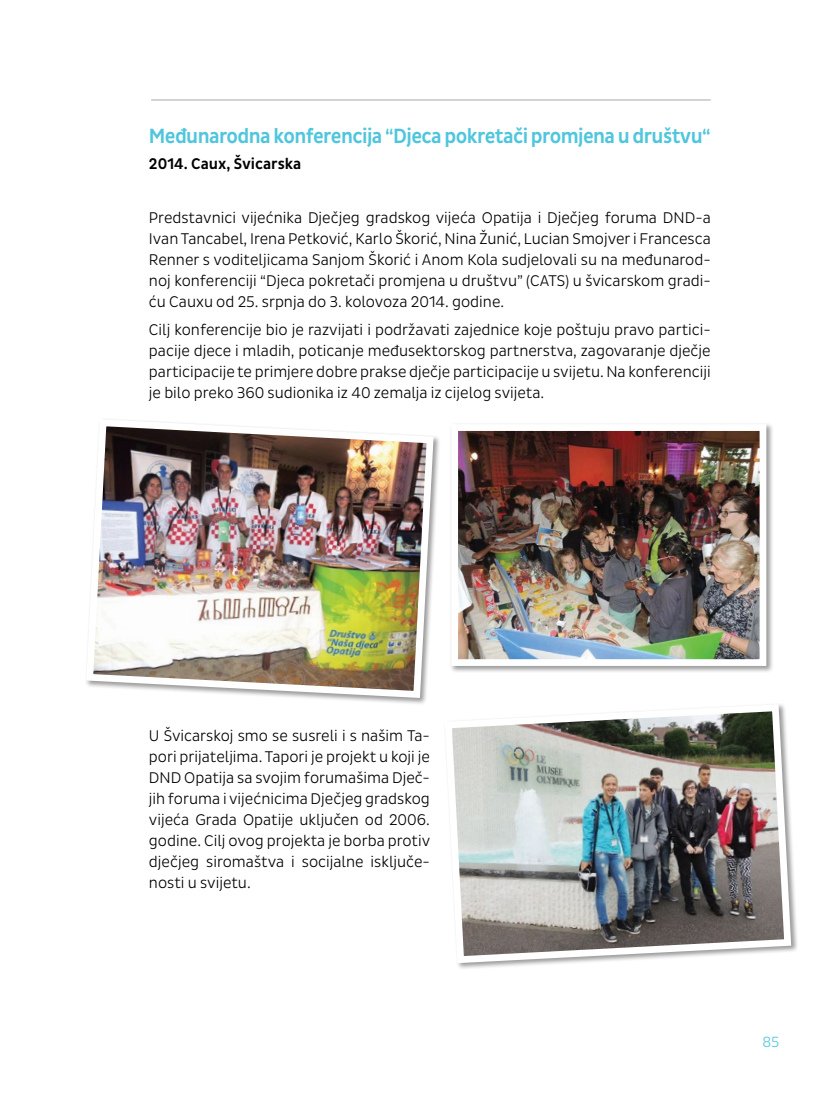
<style>
.page{position:relative;width:830px;height:1106px;background:#fff}
.page>*{position:absolute;margin:0;border:0;box-sizing:border-box;transform-origin:0 0}
.t1{font:500 21px "Pluto Sans Cond";letter-spacing:-.03em;color:#50c6dd}
.t2{font:300 15.75px/21px "Pluto Sans Cond";color:#000;text-align:justify}
.t3{font:500 15.75px "Pluto Sans Cond";color:#000}
.t4{font:300 15px "Pluto Sans Cond";color:#50c6dd}
</style>
<div class="page">
<hr style="left:151px;top:100px;width:559px;height:1px;background:#a7a9ac">
<div style="left:449px;top:422px;width:324px;height:251px;background:#000;opacity:.4"></div>
<img style="left:459px;top:432px;width:299px;height:226px">
<div style="left:451px;top:424px;width:315px;height:242px;border:7px solid #fff"></div>
<div style="left:85px;top:418px;width:355px;height:287px;background:#000;opacity:.4"></div>
<img style="left:85px;top:418px;width:352px;height:283px">
<div style="left:443px;top:703px;width:354px;height:267px;background:#000;opacity:.4"></div>
<img style="left:443px;top:703px;width:351px;height:263px">
<h1 class="t1" style="left:149px;top:124px;width:563px">Međunarodna konferencija “Djeca pokretači promjena u društvu“</h1>
<p class="t3" style="left:149px;top:154px;width:154px">2014. Caux, Švicarska</p>
<p class="t2" style="left:149px;top:208px;width:563px">Predstavnici vijećnika Dječjeg gradskog vijeća Opatija i Dječjeg foruma DND-a Ivan Tancabel, Irena Petković, Karlo Škorić, Nina Žunić, Lucian Smojver i Francesca Renner s voditeljicama Sanjom Škorić i Anom Kola sudjelovali su na međunarod&shy;noj konferenciji “Djeca pokretači promjena u društvu” (CATS) u švicarskom gradi&shy;ću Cauxu od 25. srpnja do 3. kolovoza 2014. godine.</p>
<p class="t2" style="left:149px;top:319px;width:563px">Cilj konferencije bio je razvijati i podržavati zajednice koje poštuju pravo partici&shy;pacije djece i mladih, poticanje međusektorskog partnerstva, zagovaranje dječje participacije te primjere dobre prakse dječje participacije u svijetu. Na konferenciji je bilo preko 360 sudionika iz 40 zemalja iz cijelog svijeta.</p>
<p class="t2" style="left:149px;top:725px;width:283px">U Švicarskoj smo se susreli i s našim Ta&shy;pori prijateljima. Tapori je projekt u koji je DND Opatija sa svojim forumašima Dječ&shy;jih foruma i vijećnicima Dječjeg gradskog vijeća Grada Opatije uključen od 2006. godine. Cilj ovog projekta je borba protiv dječjeg siromaštva i socijalne isključe&shy;nosti u svijetu.</p>
<p class="t4" style="left:762px;top:1033px;width:18px">85</p>
</div>
